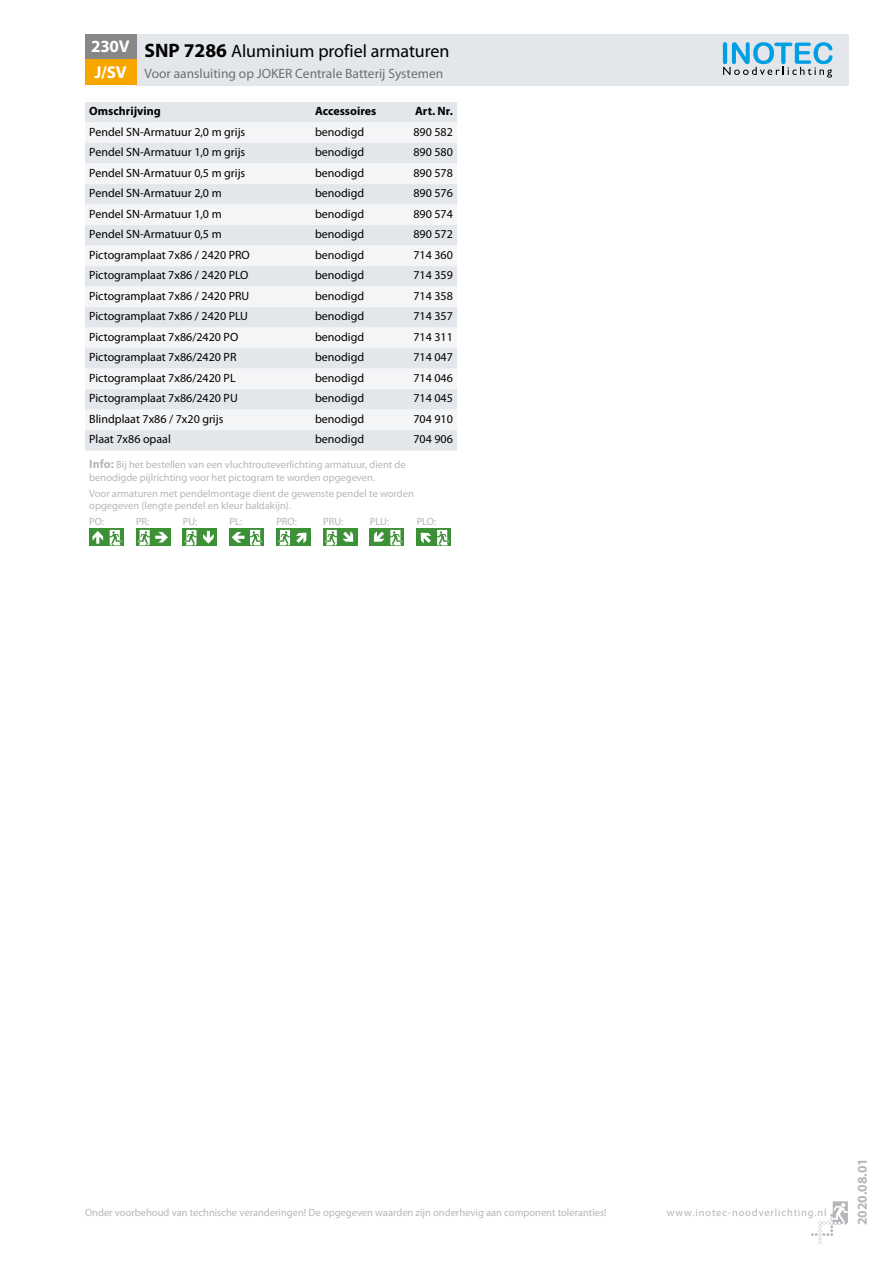
<style>
.page{position:relative;width:893px;height:1263px;background:#fff}
.page>*{position:absolute;margin:0;border:0;box-sizing:border-box;transform-origin:0 0}
.t1{font:18px "Myriad Pro";color:#000}
.t2{font:700 17.1px/25.5px "Myriad Pro";letter-spacing:-.01em;color:#fff}
.t3{font:13.5px "Myriad Pro";color:#706f6f}
.t4{font:700 13.5px "Myriad Pro";color:#b6b6ba}
.t5{font:12px "Myriad Pro";color:#000}
.t6{font:700 12px "Myriad Pro";color:#000}
.t7{font:10.5px/12.6px "Myriad Pro";color:#b6b6ba}
.t8{font:10.5px "Myriad Pro";letter-spacing:.08em;color:#b6b6ba}
.s1{font-weight:700;font-size:19.5px}
.s2{font-weight:700;font-size:12px}
</style>
<div class="page">
<svg style="left:811px;top:1201px;width:37px;height:43px"></svg>
<div style="left:85px;top:102px;width:372px;height:349px;background:#e3e6ea"></div>
<svg style="left:85px;top:123px;width:372px;height:307px;fill:#f4f5f7"></svg>
<svg style="left:106px;top:529px;width:17px;height:17px"></svg>
<svg style="left:110px;top:530px;width:12px;height:15px"></svg>
<div style="left:89px;top:529px;width:17px;height:17px;background:#3c9035"></div>
<svg style="left:93px;top:531px;width:10px;height:13px"></svg>
<div style="left:136px;top:529px;width:17px;height:17px;background:#3c9035"></div>
<div style="left:153px;top:529px;width:17px;height:17px;background:#3c9035"></div>
<svg style="left:138px;top:530px;width:30px;height:15px"></svg>
<svg style="left:183px;top:529px;width:17px;height:17px"></svg>
<svg style="left:184px;top:530px;width:12px;height:15px"></svg>
<div style="left:200px;top:529px;width:17px;height:17px;background:#3c9035"></div>
<svg style="left:203px;top:531px;width:11px;height:13px"></svg>
<div style="left:230px;top:529px;width:17px;height:17px;background:#3c9035"></div>
<div style="left:247px;top:529px;width:17px;height:17px;background:#3c9035"></div>
<svg style="left:232px;top:530px;width:30px;height:15px"></svg>
<div style="left:276px;top:529px;width:17px;height:17px;background:#3c9035"></div>
<svg style="left:278px;top:530px;width:12px;height:15px"></svg>
<div style="left:293px;top:529px;width:17px;height:17px;background:#3c9035"></div>
<svg style="left:296px;top:533px;width:10px;height:10px"></svg>
<div style="left:323px;top:529px;width:17px;height:17px;background:#3c9035"></div>
<svg style="left:325px;top:530px;width:12px;height:15px"></svg>
<div style="left:340px;top:529px;width:17px;height:17px;background:#3c9035"></div>
<svg style="left:343px;top:531px;width:10px;height:11px"></svg>
<div style="left:387px;top:529px;width:17px;height:17px;background:#3c9035"></div>
<div style="left:370px;top:529px;width:17px;height:17px;background:#3c9035"></div>
<svg style="left:374px;top:530px;width:28px;height:15px"></svg>
<div style="left:434px;top:529px;width:17px;height:17px;background:#3c9035"></div>
<svg style="left:437px;top:530px;width:12px;height:15px"></svg>
<div style="left:417px;top:529px;width:17px;height:17px;background:#3c9035"></div>
<svg style="left:421px;top:533px;width:10px;height:10px"></svg>
<div style="left:136px;top:34px;width:712px;height:51px;background:#e3e6ea"></div>
<div style="left:85px;top:34px;width:51px;height:26px;background:#878787"></div>
<div style="left:85px;top:60px;width:51px;height:25px;background:#f7a600"></div>
<svg style="left:723px;top:42px;width:109px;height:36px"></svg>
<h2 class="t2" style="left:91px;top:33px;width:40px">230V<br>J/SV</h2>
<h1 class="t1" style="left:145px;top:40px;width:306px"><span class="s1">SNP 7286</span> Aluminium profiel armaturen</h1>
<p class="t3" style="left:145px;top:65px;width:300px">Voor aansluiting op JOKER Centrale Batterij Systemen</p>
<p class="t6" style="left:89px;top:103px;width:73px">Omschrijving</p>
<p class="t6" style="left:315px;top:103px;width:63px">Accessoires</p>
<p class="t6" style="left:415px;top:103px;width:39px">Art. Nr.</p>
<p class="t5" style="left:89px;top:124px;width:158px">Pendel SN-Armatuur 2,0 m grijs</p>
<p class="t5" style="left:315px;top:124px;width:51px">benodigd</p>
<p class="t5" style="left:413px;top:124px;width:41px">890 582</p>
<p class="t5" style="left:89px;top:145px;width:158px">Pendel SN-Armatuur 1,0 m grijs</p>
<p class="t5" style="left:315px;top:145px;width:51px">benodigd</p>
<p class="t5" style="left:413px;top:145px;width:41px">890 580</p>
<p class="t5" style="left:89px;top:165px;width:158px">Pendel SN-Armatuur 0,5 m grijs</p>
<p class="t5" style="left:315px;top:165px;width:51px">benodigd</p>
<p class="t5" style="left:413px;top:165px;width:41px">890 578</p>
<p class="t5" style="left:89px;top:186px;width:134px">Pendel SN-Armatuur 2,0 m</p>
<p class="t5" style="left:315px;top:186px;width:51px">benodigd</p>
<p class="t5" style="left:413px;top:186px;width:41px">890 576</p>
<p class="t5" style="left:89px;top:206px;width:134px">Pendel SN-Armatuur 1,0 m</p>
<p class="t5" style="left:315px;top:206px;width:51px">benodigd</p>
<p class="t5" style="left:413px;top:206px;width:41px">890 574</p>
<p class="t5" style="left:89px;top:227px;width:134px">Pendel SN-Armatuur 0,5 m</p>
<p class="t5" style="left:315px;top:227px;width:51px">benodigd</p>
<p class="t5" style="left:413px;top:227px;width:41px">890 572</p>
<p class="t5" style="left:89px;top:247px;width:162px">Pictogramplaat 7x86 / 2420 PRO</p>
<p class="t5" style="left:315px;top:247px;width:51px">benodigd</p>
<p class="t5" style="left:413px;top:247px;width:41px">714 360</p>
<p class="t5" style="left:89px;top:268px;width:161px">Pictogramplaat 7x86 / 2420 PLO</p>
<p class="t5" style="left:315px;top:268px;width:51px">benodigd</p>
<p class="t5" style="left:413px;top:268px;width:41px">714 359</p>
<p class="t5" style="left:89px;top:288px;width:162px">Pictogramplaat 7x86 / 2420 PRU</p>
<p class="t5" style="left:315px;top:288px;width:51px">benodigd</p>
<p class="t5" style="left:413px;top:288px;width:41px">714 358</p>
<p class="t5" style="left:89px;top:309px;width:160px">Pictogramplaat 7x86 / 2420 PLU</p>
<p class="t5" style="left:315px;top:309px;width:51px">benodigd</p>
<p class="t5" style="left:413px;top:309px;width:41px">714 357</p>
<p class="t5" style="left:89px;top:329px;width:150px">Pictogramplaat 7x86/2420 PO</p>
<p class="t5" style="left:315px;top:329px;width:51px">benodigd</p>
<p class="t5" style="left:413px;top:329px;width:41px">714 311</p>
<p class="t5" style="left:89px;top:350px;width:149px">Pictogramplaat 7x86/2420 PR</p>
<p class="t5" style="left:315px;top:350px;width:51px">benodigd</p>
<p class="t5" style="left:413px;top:350px;width:41px">714 047</p>
<p class="t5" style="left:89px;top:370px;width:148px">Pictogramplaat 7x86/2420 PL</p>
<p class="t5" style="left:315px;top:370px;width:51px">benodigd</p>
<p class="t5" style="left:413px;top:370px;width:41px">714 046</p>
<p class="t5" style="left:89px;top:391px;width:150px">Pictogramplaat 7x86/2420 PU</p>
<p class="t5" style="left:315px;top:391px;width:51px">benodigd</p>
<p class="t5" style="left:413px;top:391px;width:41px">714 045</p>
<p class="t5" style="left:89px;top:411px;width:136px">Blindplaat 7x86 / 7x20 grijs</p>
<p class="t5" style="left:315px;top:411px;width:51px">benodigd</p>
<p class="t5" style="left:413px;top:411px;width:41px">704 910</p>
<p class="t5" style="left:89px;top:432px;width:83px">Plaat 7x86 opaal</p>
<p class="t5" style="left:315px;top:432px;width:51px">benodigd</p>
<p class="t5" style="left:413px;top:432px;width:41px">704 906</p>
<p class="t7" style="left:89px;top:458px;width:318px"><span class="s2">Info:</span> Bij het bestellen van een vluchtrouteverlichting armatuur, dient de benodigde pijlrichting voor het pictogram te worden opgegeven.</p>
<p class="t7" style="left:89px;top:487px;width:326px">Voor armaturen met pendelmontage dient de gewenste pendel te worden opgegeven (lengte pendel en kleur baldakijn).</p>
<p class="t7" style="left:89px;top:515px;width:16px">PO:</p>
<p class="t7" style="left:136px;top:515px;width:15px">PR:</p>
<p class="t7" style="left:183px;top:515px;width:16px">PU:</p>
<p class="t7" style="left:230px;top:515px;width:14px">PL:</p>
<p class="t7" style="left:276px;top:515px;width:22px">PRO:</p>
<p class="t7" style="left:323px;top:515px;width:22px">PRU:</p>
<p class="t7" style="left:370px;top:515px;width:21px">PLU:</p>
<p class="t7" style="left:417px;top:515px;width:21px">PLO:</p>
<p class="t7" style="left:85px;top:1205px;width:523px">Onder voorbehoud van technische veranderingen! De opgegeven waarden zijn onderhevig aan component toleranties!</p>
<p class="t8" style="left:667px;top:1205px;width:161px">www.inotec-noodverlichting.nl</p>
<p class="t4" style="left:854px;top:1225px;width:68px;rotate:-90deg">2020.08.01</p>
</div>
